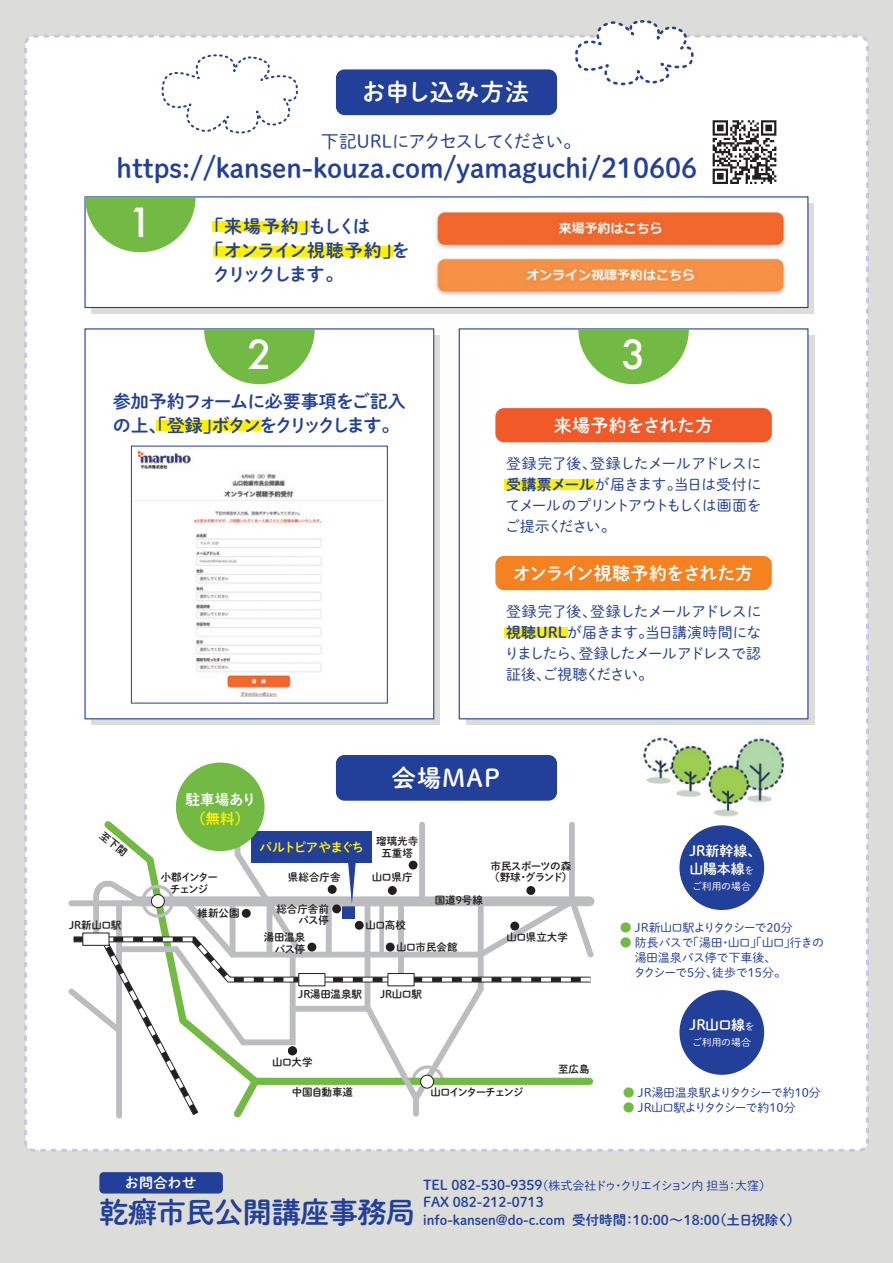
<style>
.page{position:relative;width:893px;height:1263px;background:#dcdcd8}
.page>*{position:absolute;margin:0;border:0;box-sizing:border-box;transform-origin:0 0}
.t1{font:500 39px "Futura";color:#fff}
.t2{font:28.95px "Shuei M Go Std B";letter-spacing:-.01em;color:#223f99}
.t3{font:27px "Shuei M Go Std B";color:#223f99}
.t4{font:24px "Shuei M Go Std B";letter-spacing:.01em;color:#fff}
.t5{font:24px "Shuei M Go Std B";letter-spacing:.05em;color:#fff}
.t6{font:18px/24px "Shuei M Go Std B";letter-spacing:-.08em;color:#223f99}
.t7{font:18px "Shuei M Go Std B";letter-spacing:-.005em;color:#fff}
.t8{font:18px "Shuei M Go Std L";letter-spacing:-.11em;color:#223f99}
.t9{font:18px "Shuei M Go Std B";letter-spacing:-.02em;color:#223f99}
.t10{font:18px "Shuei M Go Std B";letter-spacing:-.05em;color:#223f99}
.t11{font:18px "Shuei M Go Std B";letter-spacing:-.15em;color:#223f99}
.t12{font:15px/21px "Shuei M Go Std L";letter-spacing:-.07em;color:#223f99;text-align:justify}
.t13{font:14.55px "Shuei M Go Std B";letter-spacing:-.01em;color:#fff}
.t14{font:14.55px "Shuei M Go Std B";color:#fff101}
.t15{font:14.1px "Shuei M Go Std B";letter-spacing:.015em;color:#fff}
.t16{font:13.95px/18px "Shuei M Go Std B";color:#fff}
.t17{font:13.5px/17.2px "Shuei M Go Std B";color:#223f99}
.t18{font:12.75px "Shuei M Go Std B";letter-spacing:-.1em;color:#fff101}
.t19{font:12px/15px "Shuei M Go Std L";letter-spacing:-.02em;color:#223f99}
.t20{font:12px "Shuei M Go Std L";letter-spacing:-.11em;color:#223f99}
.t21{font:12px "Shuei M Go Std L";letter-spacing:-.06em;color:#223f99}
.t22{font:12px "Shuei M Go Std L";letter-spacing:-.04em;color:#223f99}
.t23{font:10.5px/11.9px "Shuei M Go Std B";letter-spacing:-.03em;color:#231f20;text-align:right}
.t24{font:10.5px/11.9px "Shuei M Go Std B";letter-spacing:-.055em;color:#231f20}
.t25{font:10.5px/11.9px "Shuei M Go Std B";color:#231f20;text-align:right}
.t26{font:10.5px "Shuei M Go Std B";letter-spacing:-.12em;color:#231f20}
.t27{font:9.9px "Shuei M Go Std L";letter-spacing:-.015em;color:#fff}
.s1{font-family:"Shuei M Go Std B"}
.s2{font-family:"Shuei M Go Std L";font-size:9.9px}
.s3{color:#72ba43}
.s4{font-family:"Shuei M Go Std B";font-size:13.5px}
</style>
<div class="page">
<div style="left:26px;top:36px;width:841px;height:1114px;background:#fff;border-radius:9px"></div>
<img style="left:642px;top:733px;width:143px;height:84px">
<div style="left:92px;top:203px;width:722px;height:111px;background:#dcdcd8"></div>
<svg style="left:92px;top:335px;width:348px;height:390px;background:#d1d2d4"></svg>
<svg style="left:466px;top:335px;width:348px;height:390px;background:#cdd0d3"></svg>
<div style="left:84px;top:196px;width:724px;height:112px;background:#fff;border:1px solid #223f99"></div>
<div style="left:84px;top:328px;width:350px;height:391px;background:#fff;border:1px solid #223f99"></div>
<div style="left:459px;top:328px;width:349px;height:391px;background:#fff;border:1px solid #223f99"></div>
<svg style="left:161px;top:54px;width:137px;height:80px"></svg>
<svg style="left:573px;top:20px;width:123px;height:66px"></svg>
<div style="left:99px;top:1172px;width:124px;height:21px;background:#223f99;border-radius:4px"></div>
<div style="left:336px;top:69px;width:221px;height:46px;background:#223f99;border-radius:9px"></div>
<div style="left:336px;top:755px;width:221px;height:46px;background:#223f99;border-radius:9px"></div>
<svg style="left:713px;top:120px;width:63px;height:64px"></svg>
<div style="left:213px;top:222px;width:97px;height:10px;background:#fff101"></div>
<div style="left:213px;top:246px;width:180px;height:10px;background:#fff101"></div>
<svg style="left:578px;top:329px;width:111px;height:55px"></svg>
<svg style="left:204px;top:329px;width:111px;height:55px"></svg>
<svg style="left:85px;top:197px;width:111px;height:55px"></svg>
<img style="left:435px;top:211px;width:351px;height:85px">
<div style="left:156px;top:420px;width:104px;height:10px;background:#fff101"></div>
<img style="left:134px;top:448px;width:249px;height:249px">
<div style="left:131px;top:446px;width:257px;height:257px;border:1px solid #223f99"></div>
<div style="left:504px;top:479px;width:91px;height:10px;background:#fff101"></div>
<div style="left:495px;top:408px;width:277px;height:34px;background:#f15929;border-radius:9px"></div>
<div style="left:504px;top:627px;width:63px;height:10px;background:#fff101"></div>
<div style="left:495px;top:556px;width:277px;height:34px;background:#f58220;border-radius:9px"></div>
<div style="left:679px;top:825px;width:85px;height:85px;background:#223f99;border-radius:50%"></div>
<div style="left:679px;top:990px;width:85px;height:85px;background:#223f99;border-radius:50%"></div>
<div style="left:176px;top:762px;width:89px;height:89px;background:#72ba43;border-radius:50%"></div>
<svg style="left:68px;top:819px;width:527px;height:300px"></svg>
<h3 class="t4" style="left:362px;top:74px;width:169px">お申し込み方法</h3>
<p class="t8" style="left:321px;top:128px;width:262px">下記URLにアクセスしてください。</p>
<h3 class="t3" style="left:117px;top:148px;width:582px">https://kansen-kouza.com/yamaguchi/210606</h3>
<p class="t10" style="left:205px;top:213px;width:167px">「来場予約」もしくは</p>
<p class="t9" style="left:205px;top:237px;width:206px">「オンライン視聴予約」を</p>
<p class="t11" style="left:213px;top:261px;width:132px">クリックします。</p>
<h1 class="t1" style="left:128px;top:195px;width:26px">1</h1>
<h1 class="t1" style="left:247px;top:327px;width:26px">2</h1>
<h1 class="t1" style="left:622px;top:327px;width:26px">3</h1>
<p class="t6" style="left:113px;top:388px;width:294px">参加予約フォームに必要事項をご記入の上、「登録」ボタンをクリックします。</p>
<p class="t7" style="left:554px;top:412px;width:161px">来場予約をされた方</p>
<p class="t12" style="left:505px;top:452px;width:258px">登録完了後、登録したメールアドレスに<span class="s1">受講票メール</span>が届きます。当日は受付にてメールのプリントアウトもしくは画面をご提示ください。</p>
<p class="t7" style="left:513px;top:560px;width:242px">オンライン視聴予約をされた方</p>
<p class="t12" style="left:504px;top:600px;width:259px">登録完了後、登録したメールアドレスに<span class="s1">視聴URL</span>が届きます。当日講演時間になりましたら、登録したメールアドレスで認証後、ご視聴ください。</p>
<p class="t23" style="left:69px;top:919px;width:54px">JR新山口駅</p>
<p class="t13" style="left:186px;top:788px;width:72px">駐車場あり</p>
<p class="t14" style="left:191px;top:807px;width:60px">（無料）</p>
<p class="t18" style="left:259px;top:838px;width:106px">パルトピアやまぐち</p>
<h3 class="t5" style="left:392px;top:760px;width:110px">会場MAP</h3>
<p class="t23" style="left:376px;top:834px;width:43px;text-align:center">瑠璃光寺五重塔</p>
<p class="t23" style="left:288px;top:871px;width:54px">県総合庁舎</p>
<p class="t25" style="left:276px;top:902px;width:54px">総合庁舎前バス停</p>
<p class="t23" style="left:264px;top:931px;width:43px">湯田温泉バス停</p>
<p class="t23" style="left:396px;top:914px;width:63px;line-height:21.8px;text-align:left;text-indent:-31px">山口高校<br>山口市民会館</p>
<p class="t23" style="left:161px;top:871px;width:59px">小郡インター</p>
<p class="t23" style="left:372px;top:871px;width:42px">山口県庁</p>
<p class="t23" style="left:170px;top:883px;width:40px">チェンジ</p>
<p class="t23" style="left:197px;top:907px;width:43px">維新公園</p>
<p class="t23" style="left:435px;top:894px;width:50px">国道9号線</p>
<p class="t24" style="left:489px;top:859px;width:85px">市民スポーツの森（野球・グランド）</p>
<p class="t23" style="left:506px;top:931px;width:63px">山口県立大学</p>
<p class="t25" style="left:298px;top:988px;width:65px">JR湯田温泉駅</p>
<p class="t23" style="left:380px;top:988px;width:43px">JR山口駅</p>
<p class="t23" style="left:272px;top:1056px;width:42px">山口大学</p>
<p class="t23" style="left:292px;top:1086px;width:63px">中国自動車道</p>
<p class="t26" style="left:430px;top:1084px;width:94px">山口インターチェンジ</p>
<p class="t23" style="left:558px;top:1062px;width:33px">至広島</p>
<p class="t16" style="left:689px;top:841px;width:73px">JR新幹線、山陽本線<span class="s2">を</span></p>
<p class="t27" style="left:692px;top:879px;width:60px">ご利用の場合</p>
<p class="t21" style="left:620px;top:918px;width:175px"><span class="s3">●</span> JR新山口駅よりタクシーで20分</p>
<p class="t19" style="left:620px;top:934px;width:206px"><span class="s3">●</span> 防長バスで「湯田・山口」「山口」行きの　 湯田温泉バス停で下車後、<br>　 タクシーで5分、徒歩で15分。</p>
<p class="t16" style="left:689px;top:1015px;width:67px">JR山口線<span class="s2">を</span></p>
<p class="t27" style="left:692px;top:1035px;width:60px">ご利用の場合</p>
<p class="t22" style="left:623px;top:1083px;width:200px"><span class="s3">●</span> JR湯田温泉駅よりタクシーで約10分</p>
<p class="t21" style="left:623px;top:1098px;width:175px"><span class="s3">●</span> JR山口駅よりタクシーで約10分</p>
<p class="t15" style="left:125px;top:1172px;width:73px">お問合わせ</p>
<h2 class="t2" style="left:99px;top:1191px;width:317px">乾癬市民公開講座事務局</h2>
<p class="t20" style="left:423px;top:1177px;width:349px"><span class="s4">TEL 082-530-9359</span>（株式会社ドゥ・クリエイション内 担当：大窪）</p>
<p class="t17" style="left:423px;top:1193px;width:379px">FAX 082-212-0713<br>info-kansen@do-c.com 受付時間：10:00～18:00（土日祝除く）</p>
</div>
